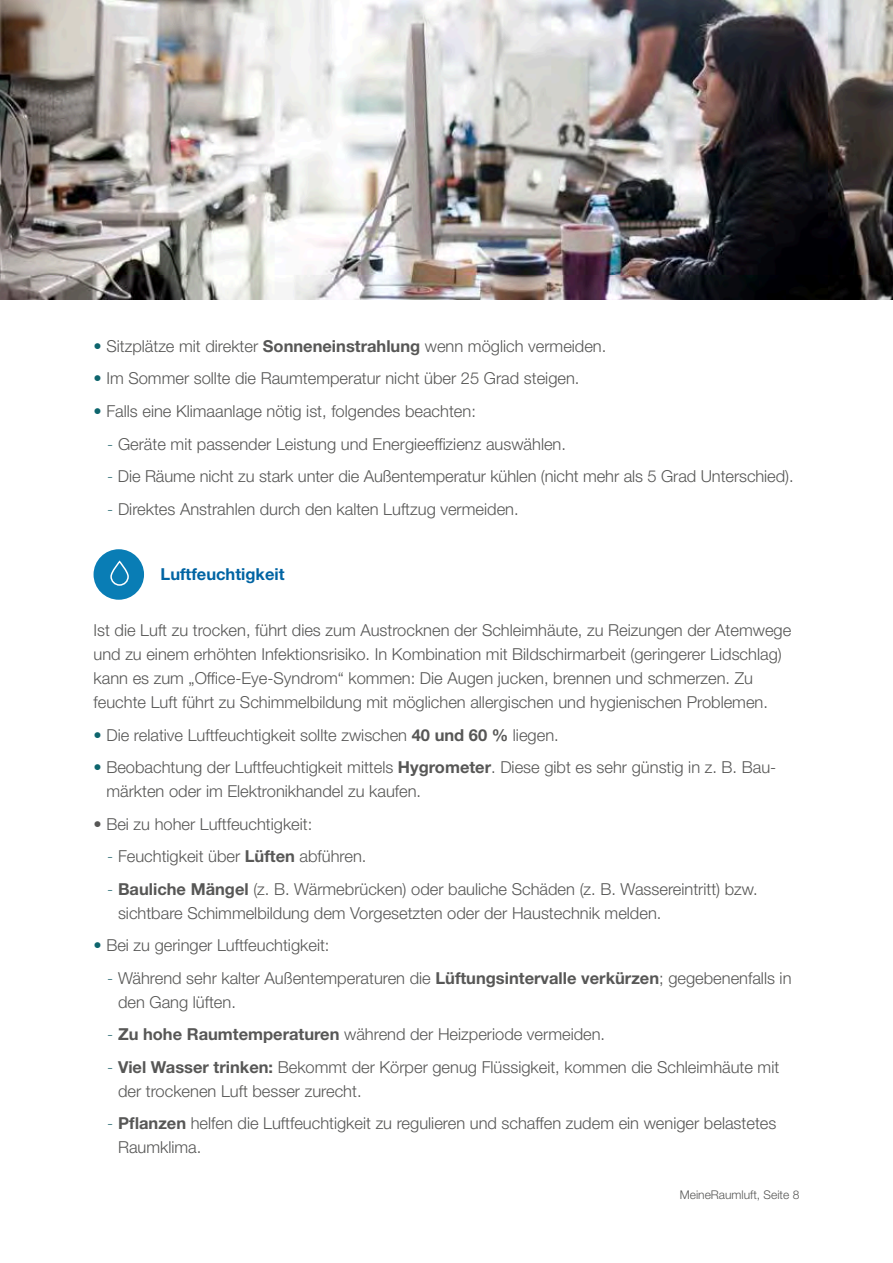
<style>
.page{position:relative;width:893px;height:1263px;background:#fff}
.page>*{position:absolute;margin:0;border:0;box-sizing:border-box;transform-origin:0 0}
.t1{font:300 16.5px/24px "Helvetica Neue LT Std";color:#575756}
.t2{font:700 16.5px "Helvetica Neue LT Std";color:#0064a3}
.t3{font:300 12px "Helvetica Neue LT Std";color:#575756}
.s1{font-weight:700;color:#0e656d}
.s2{font-weight:700}
.s3{color:#488087}
</style>
<div class="page">
<div style="left:94px;top:549px;width:50px;height:51px;background:#097db5;border-radius:50%"></div>
<div style="left:110px;top:561px;width:19px;height:25px;border:2px solid #fff;border-radius:9px"></div>
<img style="left:0;top:0;width:893px;height:300px">
<p class="t1" style="left:94px;top:334px;width:514px"><span class="s1">•</span> Sitzplätze mit direkter <span class="s2">Sonneneinstrahlung</span> wenn möglich vermeiden.</p>
<p class="t1" style="left:94px;top:366px;width:487px"><span class="s1">•</span> Im Sommer sollte die Raumtemperatur nicht über 25 Grad steigen.</p>
<p class="t1" style="left:94px;top:399px;width:384px"><span class="s1">•</span> Falls eine Klimaanlage nötig ist, folgendes beachten:</p>
<p class="t1" style="left:107px;top:431px;width:460px"><span class="s3">-</span> Geräte mit passender Leistung und Energieeffizienz auswählen.</p>
<p class="t1" style="left:107px;top:464px;width:688px"><span class="s3">-</span> Die Räume nicht zu stark unter die Außentemperatur kühlen (nicht mehr als 5 Grad Unterschied).</p>
<p class="t1" style="left:107px;top:496px;width:413px"><span class="s3">-</span> Direktes Anstrahlen durch den kalten Luftzug vermeiden.</p>
<p class="t2" style="left:161px;top:563px;width:126px">Luftfeuchtigkeit</p>
<p class="t1" style="left:94px;top:618px;width:699px">Ist die Luft zu trocken, führt dies zum Austrocknen der Schleimhäute, zu Reizungen der Atemwege und zu einem erhöhten Infektionsrisiko. In Kombination mit Bildschirmarbeit (geringerer Lidschlag) kann es zum „Office-Eye-Syndrom“ kommen: Die Augen jucken, brennen und schmerzen. Zu feuchte Luft führt zu Schimmelbildung mit möglichen allergischen und hygienischen Problemen.</p>
<p class="t1" style="left:94px;top:722px;width:467px"><span class="s1">•</span> Die relative Luftfeuchtigkeit sollte zwischen <span class="s2">40 und 60 %</span> liegen.</p>
<p class="t1" style="left:106px;top:755px;width:671px;text-indent:-13px"><span class="s1">•</span> Beobachtung der Luftfeuchtigkeit mittels <span class="s2">Hygrometer</span>. Diese gibt es sehr günstig in z. B. Bau&shy;märkten oder im Elektronikhandel zu kaufen.</p>
<p class="t1" style="left:94px;top:811px;width:220px">• Bei zu hoher Luftfeuchtigkeit:</p>
<p class="t1" style="left:107px;top:844px;width:261px"><span class="s3">-</span> Feuchtigkeit über <span class="s2">Lüften</span> abführen.</p>
<p class="t1" style="left:118px;top:876px;width:641px;text-indent:-11px"><span class="s3">-</span> <span class="s2">Bauliche Mängel</span> (z. B. Wärmebrücken) oder bauliche Schäden (z. B. Wassereintritt) bzw. sichtbare Schimmelbildung dem Vorgesetzten oder der Haustechnik melden.</p>
<p class="t1" style="left:94px;top:933px;width:237px"><span class="s1">•</span> Bei zu geringer Luftfeuchtigkeit:</p>
<p class="t1" style="left:118px;top:965px;width:675px;text-indent:-11px"><span class="s3">-</span> Während sehr kalter Außentemperaturen die <span class="s2">Lüftungsintervalle verkürzen</span>; gegebenenfalls in den Gang lüften.</p>
<p class="t1" style="left:107px;top:1022px;width:499px"><span class="s3">-</span> <span class="s2">Zu hohe Raumtemperaturen</span> während der Heizperiode vermeiden.</p>
<p class="t1" style="left:118px;top:1054px;width:663px;text-indent:-11px"><span class="s3">-</span> <span class="s2">Viel Wasser trinken:</span> Bekommt der Körper genug Flüssigkeit, kommen die Schleimhäute mit der trockenen Luft besser zurecht.</p>
<p class="t1" style="left:118px;top:1111px;width:660px;text-indent:-11px"><span class="s3">-</span> <span class="s2">Pflanzen</span> helfen die Luftfeuchtigkeit zu regulieren und schaffen zudem ein weniger belastetes<br>Raumklima.</p>
<p class="t3" style="left:680px;top:1187px;width:121px">MeineRaumluft, Seite 8</p>
</div>
